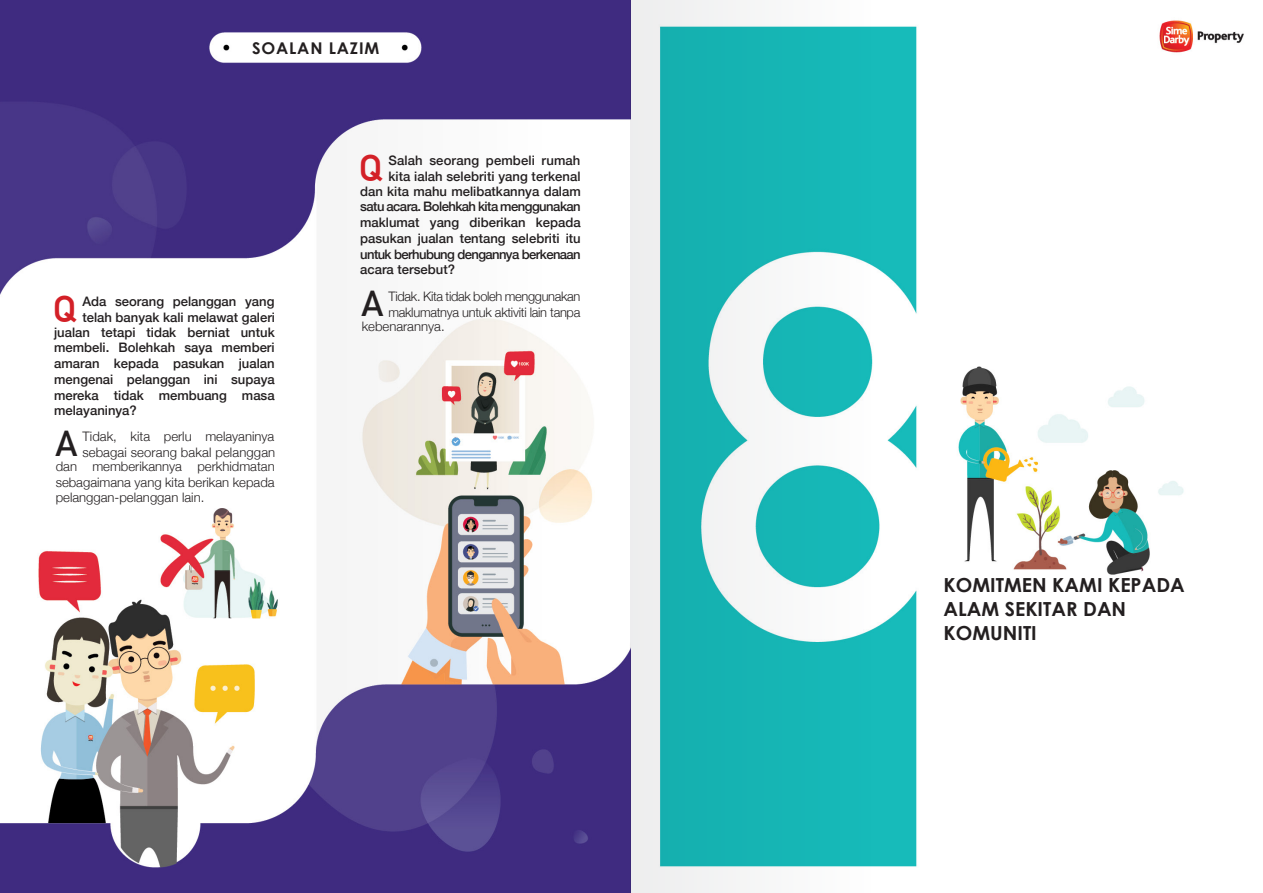
<style>
.page{position:relative;width:1263px;height:893px;background:#fff}
.page>*{position:absolute;margin:0;border:0;box-sizing:border-box;transform-origin:0 0}
.t1{font:700 36.75px "DIN Alternate";color:#d32027}
.t2{font:700 35.25px "DIN Alternate";color:#231f20}
.t3{font:700 19.35px/23.7px "Century Gothic";color:#231f20}
.t4{font:700 16.2px "Century Gothic";letter-spacing:.05em;color:#231f20}
.t5{font:500 13.05px/15.8px "Helvetica Neue";color:#231f20}
.t6{font:300 13.05px/15.8px "Helvetica Neue";color:#231f20}
.t7{font:300 13.05px/15.8px "Helvetica Neue";letter-spacing:-.02em;color:#231f20}
</style>
<div class="page">
<img style="left:0;top:0;width:1244px;height:893px">
<svg style="left:631px;top:0;width:271px;height:893px"></svg>
<p class="t4" style="left:252px;top:36px;width:129px">SOALAN LAZIM</p>
<h1 class="t1" style="left:359px;top:140px;width:24px">Q</h1>
<p class="t5" style="left:388px;top:152px;width:194px">Salah seorang pembeli rumah kita ialah selebriti yang terkenal</p>
<h1 class="t1" style="left:53px;top:281px;width:24px">Q</h1>
<p class="t5" style="left:82px;top:293px;width:194px">Ada seorang pelanggan yang telah banyak kali melawat galeri</p>
<p class="t5" style="left:54px;top:323px;width:222px;text-align:justify">jualan tetapi tidak berniat untuk membeli. Bolehkah saya memberi amaran kepada pasukan jualan mengenai pelanggan ini supaya mereka tidak membuang masa melayaninya?</p>
<h2 class="t2" style="left:55px;top:417px;width:23px">A</h2>
<p class="t6" style="left:82px;top:428px;width:194px">Tidak, kita perlu melayaninya sebagai seorang bakal pelanggan</p>
<p class="t6" style="left:56px;top:457px;width:221px;text-align:justify">dan memberikannya perkhidmatan sebagaimana yang kita berikan kepada pelanggan-pelanggan lain.</p>
<p class="t5" style="left:360px;top:182px;width:222px;text-align:justify">dan kita mahu melibatkannya dalam satu acara. Bolehkah kita menggunakan maklumat yang diberikan kepada pasukan jualan tentang selebriti itu untuk berhubung dengannya berkenaan acara tersebut?</p>
<h2 class="t2" style="left:361px;top:277px;width:23px">A</h2>
<p class="t7" style="left:388px;top:287px;width:194px">Tidak. Kita tidak boleh menggunakan maklumatnya untuk aktiviti lain tanpa</p>
<p class="t6" style="left:362px;top:317px;width:84px">kebenarannya.</p>
<h3 class="t3" style="left:943px;top:572px;width:243px">KOMITMEN KAMI KEPADA<br>ALAM SEKITAR DAN<br>KOMUNITI</h3>
</div>
